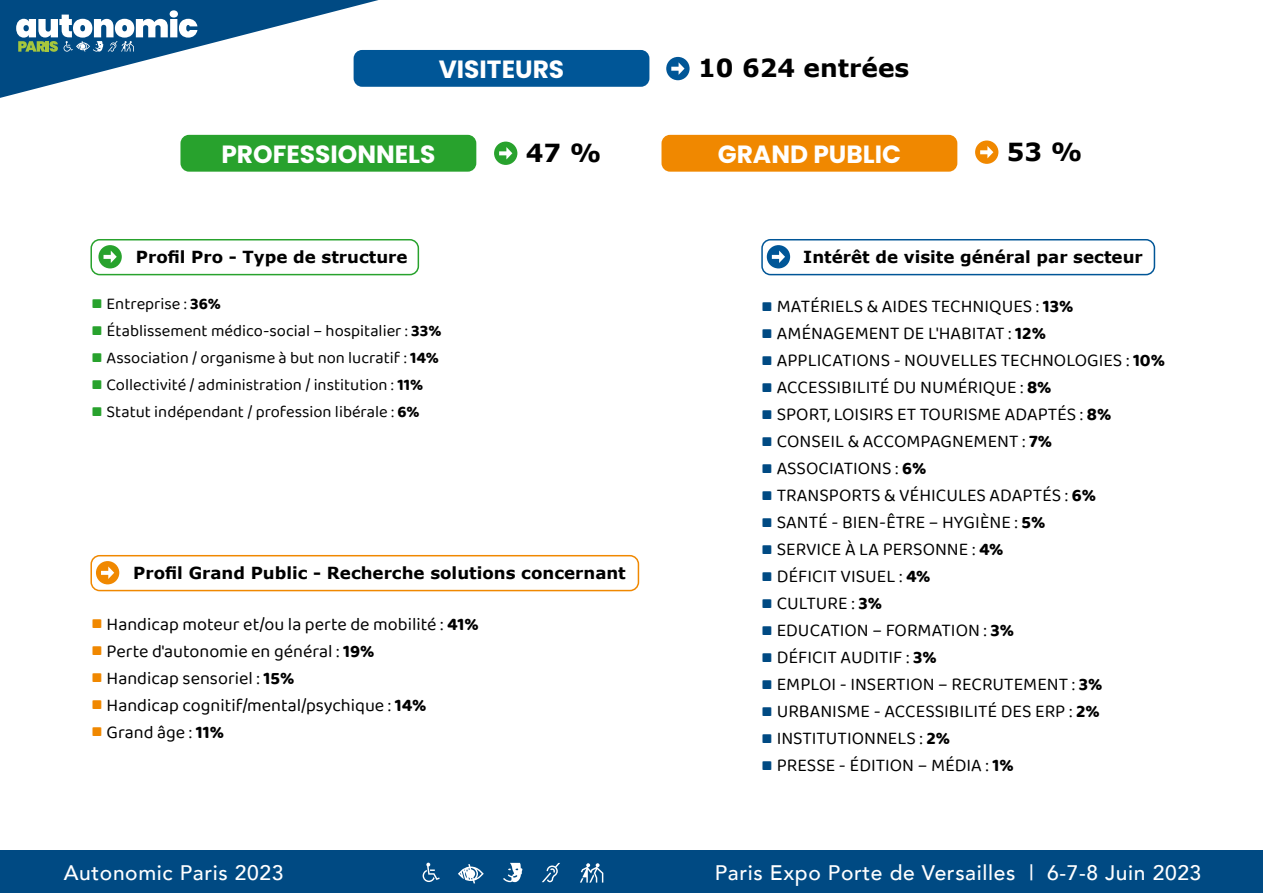
<style>
.page{position:relative;width:1263px;height:893px;background:#fff}
.page>*{position:absolute;margin:0;border:0;box-sizing:border-box;transform-origin:0 0}
.t1{font:700 24.9px "Poppins";color:#fff}
.t2{font:700 24.9px "Verdana";color:#000}
.t3{font:500 21px "Avenir";letter-spacing:.03em;color:#fff}
.t4{font:18px "Baloo 2";color:#000}
.t5{font:700 16.65px "Verdana";color:#000}
.t6{font:16.5px "Baloo 2";color:#000}
.s1{font-size:18px;color:#28a22d}
.s2{font-weight:700}
.s3{color:#f08800}
.s4{color:#004a83}
</style>
<div class="page">
<div style="left:0;top:850px;width:1263px;height:43px;background:#004a83"></div>
<div style="left:354px;top:50px;width:295px;height:37px;background:#005697;border-radius:9px"></div>
<div style="left:180px;top:135px;width:296px;height:37px;background:#28a22d;border-radius:9px"></div>
<div style="left:661px;top:135px;width:296px;height:37px;background:#f08800;border-radius:9px"></div>
<div style="left:761px;top:239px;width:394px;height:36px;border:2px solid #005697;border-radius:9px"></div>
<div style="left:975px;top:141px;width:23px;height:23px;background:#f08800;border-radius:50%"></div>
<svg style="left:980px;top:146px;width:13px;height:12px"></svg>
<div style="left:494px;top:142px;width:23px;height:23px;background:#28a22d;border-radius:50%"></div>
<svg style="left:499px;top:147px;width:13px;height:12px"></svg>
<div style="left:666px;top:57px;width:24px;height:23px;background:#005697;border-radius:50%"></div>
<svg style="left:671px;top:62px;width:13px;height:13px"></svg>
<div style="left:767px;top:245px;width:23px;height:23px;background:#005697;border-radius:50%"></div>
<svg style="left:772px;top:251px;width:13px;height:12px"></svg>
<div style="left:90px;top:555px;width:549px;height:36px;border:2px solid #f08800;border-radius:9px"></div>
<div style="left:96px;top:561px;width:23px;height:23px;background:#f08800;border-radius:50%"></div>
<svg style="left:101px;top:566px;width:13px;height:13px"></svg>
<div style="left:90px;top:239px;width:329px;height:36px;border:2px solid #28a22d;border-radius:9px"></div>
<div style="left:98px;top:245px;width:24px;height:23px;background:#28a22d;border-radius:50%"></div>
<svg style="left:104px;top:251px;width:13px;height:12px"></svg>
<svg style="left:423px;top:863px;width:17px;height:19px"></svg>
<svg style="left:580px;top:863px;width:23px;height:19px"></svg>
<svg style="left:458px;top:864px;width:26px;height:19px"></svg>
<svg style="left:542px;top:863px;width:18px;height:19px"></svg>
<svg style="left:503px;top:863px;width:20px;height:19px"></svg>
<svg style="left:0;top:0;width:379px;height:98px"></svg>
<h1 class="t1" style="left:439px;top:55px;width:127px">VISITEURS</h1>
<h1 class="t2" style="left:698px;top:52px;width:213px">10 624 entrées</h1>
<h1 class="t2" style="left:526px;top:137px;width:77px">47 %</h1>
<h1 class="t2" style="left:1007px;top:136px;width:77px">53 %</h1>
<h1 class="t1" style="left:221px;top:140px;width:215px">PROFESSIONNELS</h1>
<h1 class="t1" style="left:718px;top:140px;width:185px">GRAND PUBLIC</h1>
<p class="t5" style="left:136px;top:246px;width:273px">Profil Pro - Type de structure</p>
<p class="t6" style="left:91px;top:292px;width:131px"><span class="s1">■</span> Entreprise : <span class="s2">36%</span></p>
<p class="t6" style="left:91px;top:319px;width:352px"><span class="s1">■</span> Établissement médico-social – hospitalier : <span class="s2">33%</span></p>
<p class="t6" style="left:91px;top:346px;width:349px"><span class="s1">■</span> Association / organisme à but non lucratif : <span class="s2">14%</span></p>
<p class="t6" style="left:91px;top:373px;width:333px"><span class="s1">■</span> Collectivité / administration / institution : <span class="s2">11%</span></p>
<p class="t6" style="left:91px;top:400px;width:330px"><span class="s1">■</span> Statut indépendant / profession libérale : <span class="s2">6%</span></p>
<p class="t5" style="left:133px;top:562px;width:494px">Profil Grand Public - Recherche solutions concernant</p>
<p class="t4" style="left:91px;top:612px;width:389px"><span class="s3">■</span> Handicap moteur et/ou la perte de mobilité : <span class="s2">41%</span></p>
<p class="t4" style="left:91px;top:639px;width:285px"><span class="s3">■</span> Perte d'autonomie en général : <span class="s2">19%</span></p>
<p class="t4" style="left:91px;top:666px;width:205px"><span class="s3">■</span> Handicap sensoriel : <span class="s2">15%</span></p>
<p class="t4" style="left:91px;top:693px;width:337px"><span class="s3">■</span> Handicap cognitif/mental/psychique : <span class="s2">14%</span></p>
<p class="t4" style="left:91px;top:720px;width:134px"><span class="s3">■</span> Grand âge : <span class="s2">11%</span></p>
<p class="t5" style="left:803px;top:246px;width:341px">Intérêt de visite général par secteur</p>
<p class="t4" style="left:761px;top:294px;width:314px"><span class="s4">■</span> MATÉRIELS &amp; AIDES TECHNIQUES : <span class="s2">13%</span></p>
<p class="t4" style="left:761px;top:321px;width:286px"><span class="s4">■</span> AMÉNAGEMENT DE L'HABITAT : <span class="s2">12%</span></p>
<p class="t4" style="left:761px;top:348px;width:405px"><span class="s4">■</span> APPLICATIONS - NOUVELLES TECHNOLOGIES : <span class="s2">10%</span></p>
<p class="t4" style="left:761px;top:375px;width:292px"><span class="s4">■</span> ACCESSIBILITÉ DU NUMÉRIQUE : <span class="s2">8%</span></p>
<p class="t4" style="left:761px;top:402px;width:351px"><span class="s4">■</span> SPORT, LOISIRS ET TOURISME ADAPTÉS : <span class="s2">8%</span></p>
<p class="t4" style="left:761px;top:429px;width:292px"><span class="s4">■</span> CONSEIL &amp; ACCOMPAGNEMENT : <span class="s2">7%</span></p>
<p class="t4" style="left:761px;top:456px;width:167px"><span class="s4">■</span> ASSOCIATIONS : <span class="s2">6%</span></p>
<p class="t4" style="left:761px;top:483px;width:336px"><span class="s4">■</span> TRANSPORTS &amp; VÉHICULES ADAPTÉS : <span class="s2">6%</span></p>
<p class="t4" style="left:761px;top:510px;width:286px"><span class="s4">■</span> SANTÉ - BIEN-ÊTRE – HYGIÈNE : <span class="s2">5%</span></p>
<p class="t4" style="left:761px;top:537px;width:244px"><span class="s4">■</span> SERVICE À LA PERSONNE : <span class="s2">4%</span></p>
<p class="t4" style="left:761px;top:564px;width:171px"><span class="s4">■</span> DÉFICIT VISUEL : <span class="s2">4%</span></p>
<p class="t4" style="left:761px;top:591px;width:122px"><span class="s4">■</span> CULTURE : <span class="s2">3%</span></p>
<p class="t4" style="left:761px;top:618px;width:254px"><span class="s4">■</span> EDUCATION – FORMATION : <span class="s2">3%</span></p>
<p class="t4" style="left:761px;top:645px;width:177px"><span class="s4">■</span> DÉFICIT AUDITIF : <span class="s2">3%</span></p>
<p class="t4" style="left:761px;top:672px;width:343px"><span class="s4">■</span> EMPLOI - INSERTION – RECRUTEMENT : <span class="s2">3%</span></p>
<p class="t4" style="left:761px;top:699px;width:340px"><span class="s4">■</span> URBANISME - ACCESSIBILITÉ DES ERP : <span class="s2">2%</span></p>
<p class="t4" style="left:761px;top:726px;width:190px"><span class="s4">■</span> INSTITUTIONNELS : <span class="s2">2%</span></p>
<p class="t4" style="left:761px;top:753px;width:254px"><span class="s4">■</span> PRESSE - ÉDITION – MÉDIA : <span class="s2">1%</span></p>
<p class="t3" style="left:64px;top:854px;width:221px">Autonomic Paris 2023</p>
<p class="t3" style="left:715px;top:854px;width:488px">Paris Expo Porte de Versailles | 6-7-8 Juin 2023</p>
</div>
